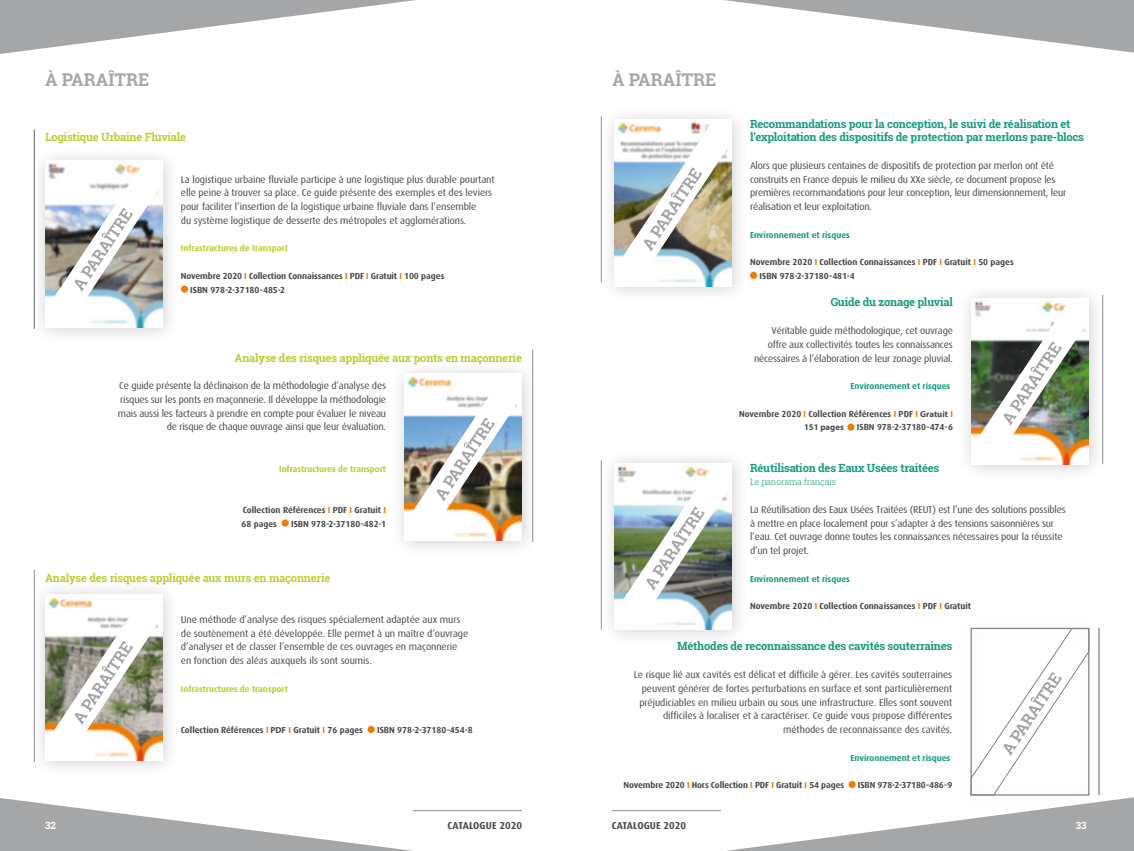
<style>
.page{position:relative;width:1134px;height:851px;background:#fff}
.page>*{position:absolute;margin:0;border:0;box-sizing:border-box;transform-origin:0 0}
.t1{font:700 17.5px "Roboto Slab";color:#818285}
.t2{font:700 11.25px/13.8px "Roboto Slab";letter-spacing:-.02em;color:#1a9b7c}
.t3{font:700 11.25px "Roboto Slab";letter-spacing:-.02em;color:#bdcc34}
.t4{font:10px/13.8px "Dax";letter-spacing:-.02em;color:#494948}
.t5{font:700 10px "Dax";color:#494948}
.t6{font:700 10px "Roboto Slab";color:#fff}
.t7{font:700 8.75px/13.8px "Dax";color:#494948}
.t8{font:700 8.75px "Dax";color:#1a9b7c}
.t9{font:700 8.75px "Dax";color:#bdcc34}
.t10{font:300 8.75px "Roboto Slab";letter-spacing:-.02em;color:#1a9b7c}
.t11{font:700 8.75px "Myriad Pro";color:#494948}
.s1{color:#f07d00}
.s2{color:#ef7d00}
.s3{font-family:"Myriad Pro"}
</style>
<div class="page">
<svg style="left:0;top:0;width:416px;height:54px"></svg>
<svg style="left:724px;top:0;width:410px;height:53px"></svg>
<svg style="left:0;top:798px;width:522px;height:52px"></svg>
<hr style="left:413px;top:809px;width:109px;height:2px;background:#818285">
<hr style="left:34px;top:569px;width:1px;height:192px;background:#a4a5a6">
<div style="left:368px;top:725px;width:7px;height:8px;background:#f07d00;border-radius:50%"></div>
<hr style="left:532px;top:349px;width:1px;height:192px;background:#a4a5a6">
<div style="left:282px;top:519px;width:7px;height:7px;background:#f07d00;border-radius:50%"></div>
<div style="left:750px;top:272px;width:7px;height:7px;background:#f07d00;border-radius:50%"></div>
<div style="left:956px;top:283px;width:150px;height:199px;background:#000;opacity:.2"></div>
<div style="left:599px;top:105px;width:150px;height:199px;background:#000;opacity:.2"></div>
<img style="left:614px;top:120px;width:118px;height:166px">
<svg style="left:599px;top:298px;width:535px;height:552px"></svg>
<div style="left:30px;top:579px;width:150px;height:199px;background:#000;opacity:.2"></div>
<div style="left:30px;top:146px;width:150px;height:199px;background:#000;opacity:.2"></div>
<img style="left:45px;top:594px;width:118px;height:166px">
<img style="left:45px;top:161px;width:118px;height:166px">
<div style="left:390px;top:359px;width:150px;height:199px;background:#000;opacity:.2"></div>
<img style="left:404px;top:374px;width:118px;height:166px">
<hr style="left:34px;top:129px;width:1px;height:200px;background:#818385">
<div style="left:181px;top:285px;width:7px;height:7px;background:#f07d00;border-radius:50%"></div>
<svg style="left:848px;top:780px;width:8px;height:8px"></svg>
<hr style="left:1098px;top:628px;width:1px;height:167px;background:#818385">
<h1 class="t1" style="left:45px;top:68px;width:106px">À PARAÎTRE</h1>
<h1 class="t1" style="left:612px;top:68px;width:106px">À PARAÎTRE</h1>
<p class="t3" style="left:45px;top:129px;width:143px">Logistique Urbaine Fluviale</p>
<p class="t4" style="left:181px;top:172px;width:315px">La logistique urbaine fluviale participe à une logistique plus durable pourtant elle peine à trouver sa place. Ce guide présente des exemples et des leviers pour faciliter l’insertion de la logistique urbaine fluviale dans l’ensemble<br>du système logistique de desserte des métropoles et agglomérations.</p>
<p class="t9" style="left:181px;top:243px;width:109px">Infrastructures de transport</p>
<p class="t7" style="left:190px;top:269px;width:256px;text-indent:-9px">Novembre 2020 <span class="s1">I</span> Collection Connaissances <span class="s1">I</span> PDF <span class="s1">I</span> Gratuit <span class="s1">I</span> 100 pages<br>ISBN 978-2-37180-485-2</p>
<p class="t3" style="left:235px;top:349px;width:289px">Analyse des risques appliquée aux ponts en maçonnerie</p>
<p class="t4" style="left:118px;top:379px;width:270px;text-align:right">Ce guide présente la déclinaison de la méthodologie d’analyse des risques sur les ponts en maçonnerie. Il développe la méthodologie mais aussi les facteurs à prendre en compte pour évaluer le niveau de risque de chaque ouvrage ainsi que leur évaluation.</p>
<p class="t9" style="left:279px;top:463px;width:109px">Infrastructures de transport</p>
<p class="t7" style="left:241px;top:503px;width:146px">Collection Références <span class="s1">I</span> PDF <span class="s1">I</span> Gratuit <span class="s2">I<br></span>68 pages</p>
<p class="t7" style="left:291px;top:516px;width:96px">ISBN 978-2-37180-482-1</p>
<p class="t2" style="left:750px;top:116px;width:336px">Recommandations pour la conception, le suivi de réalisation et l’exploitation des dispositifs de protection par merlons pare-blocs</p>
<p class="t4" style="left:750px;top:159px;width:318px">Alors que plusieurs centaines de dispositifs de protection par merlon ont été construits en France depuis le milieu du XXe siècle, ce document propose les premières recommandations pour leur conception, leur dimensionnement, leur réalisation et leur exploitation.</p>
<p class="t8" style="left:750px;top:230px;width:101px">Environnement et risques</p>
<p class="t7" style="left:759px;top:255px;width:256px;text-indent:-10px">Novembre 2020 <span class="s1">I</span> Collection Connaissances <span class="s1">I</span> PDF <span class="s1">I</span> Gratuit <span class="s1">I</span> 50 pages<br>ISBN 978-2-37180-481-4</p>
<p class="t2" style="left:831px;top:295px;width:124px">Guide du zonage pluvial</p>
<p class="t4" style="left:754px;top:324px;width:200px;text-align:right">Véritable guide méthodologique, cet ouvrage offre aux collectivités toutes les connaissances nécessaires à l’élaboration de leur zonage pluvial.</p>
<p class="t8" style="left:850px;top:381px;width:101px">Environnement et risques</p>
<p class="t7" style="left:739px;top:406px;width:215px">Novembre 2020 <span class="s1">I</span> Collection Références <span class="s1">I</span> PDF <span class="s1">I</span> <span class="s3">Gratuit</span> <span class="s1">I</span></p>
<p class="t11" style="left:804px;top:421px;width:41px">151 pages</p>
<p class="t7" style="left:857px;top:420px;width:98px">ISBN 978-2-37180-474-6</p>
<p class="t2" style="left:750px;top:460px;width:191px">Réutilisation des Eaux Usées traitées</p>
<p class="t10" style="left:750px;top:476px;width:88px">Le panorama français</p>
<p class="t4" style="left:750px;top:502px;width:317px">La Réutilisation des Eaux Usées Traitées (REUT) est l’une des solutions possibles à mettre en place localement pour s’adapter à des tensions saisonnières sur l’eau. Cet ouvrage donne toutes les connaissances nécessaires pour la réussite d’un tel projet.</p>
<p class="t3" style="left:45px;top:569px;width:287px">Analyse des risques appliquée aux murs en maçonnerie</p>
<p class="t4" style="left:181px;top:612px;width:289px">Une méthode d’analyse des risques spécialement adaptée aux murs de soutènement a été développée. Elle permet à un maître d’ouvrage d’analyser et de classer l’ensemble de ces ouvrages en maçonnerie en fonction des aléas auxquels ils sont soumis.</p>
<p class="t9" style="left:181px;top:683px;width:109px">Infrastructures de transport</p>
<p class="t7" style="left:181px;top:723px;width:183px">Collection Références <span class="s1">I</span> <span class="s3">PDF</span> <span class="s1">I</span> Gratuit <span class="s1">I</span> 76 pages</p>
<p class="t7" style="left:377px;top:723px;width:97px">ISBN 978-2-37180-454-8</p>
<p class="t8" style="left:750px;top:573px;width:101px">Environnement et risques</p>
<p class="t7" style="left:750px;top:599px;width:223px">Novembre 2020 <span class="s1">I</span> Collection Connaissances <span class="s1">I</span> PDF <span class="s1">I</span> Gratuit</p>
<p class="t2" style="left:677px;top:639px;width:277px">Méthodes de reconnaissance des cavités souterraines</p>
<p class="t4" style="left:634px;top:667px;width:320px;text-align:right">Le risque lié aux cavités est délicat et difficile à gérer. Les cavités souterraines peuvent générer de fortes perturbations en surface et sont particulièrement préjudiciables en milieu urbain ou sous une infrastructure. Elles sont souvent difficiles à localiser et à caractériser. Ce guide vous propose différentes méthodes de reconnaissance des cavités.</p>
<p class="t8" style="left:850px;top:752px;width:101px">Environnement et risques</p>
<p class="t7" style="left:624px;top:778px;width:222px">Novembre 2020 <span class="s1">I</span> Hors Collection <span class="s1">I</span> PDF <span class="s1">I</span> Gratuit <span class="s1">I</span> 54 pages</p>
<p class="t7" style="left:858px;top:778px;width:96px">ISBN 978-2-37180-486-9</p>
<p class="t6" style="left:45px;top:818px;width:12px">32</p>
<p class="t5" style="left:448px;top:820px;width:76px">CATALOGUE 2020</p>
<p class="t5" style="left:612px;top:820px;width:76px">CATALOGUE 2020</p>
<p class="t6" style="left:1076px;top:818px;width:12px">33</p>
</div>
